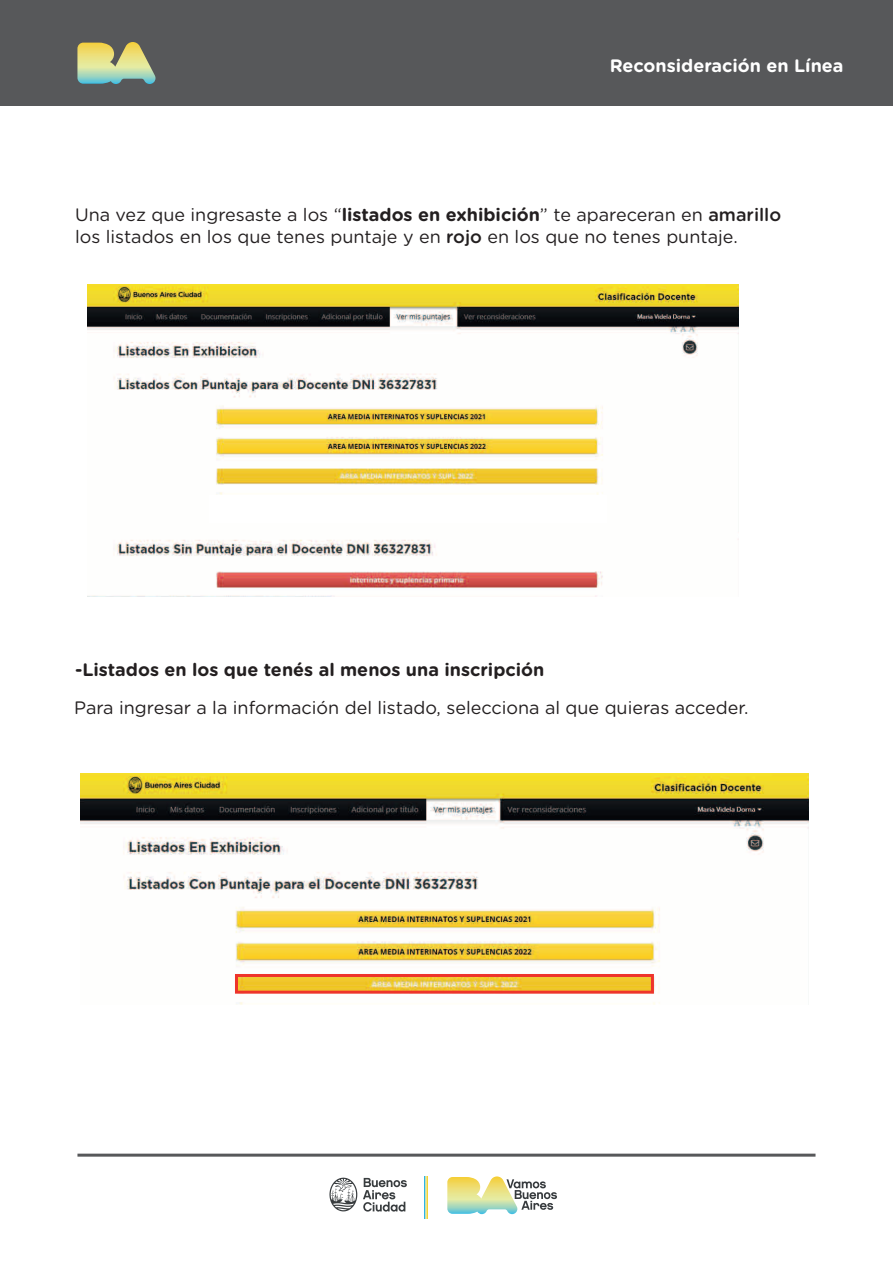
<style>
.page{position:relative;width:893px;height:1263px;background:#fff}
.page>*{position:absolute;margin:0;border:0;box-sizing:border-box;transform-origin:0 0}
.t1{font:18px/21.6px "Gotham Rounded";color:#231f20}
.t2{font:700 18px "Gotham Rounded";color:#231f20}
.t3{font:700 18px "Gotham Rounded";color:#fff}
.s1{font-weight:700}
.s2{font-weight:500}
</style>
<div class="page">
<div style="left:0;top:0;width:893px;height:105px;background:#57585a"></div>
<svg style="left:77px;top:42px;width:79px;height:42px"></svg>
<svg style="left:363px;top:1178px;width:44px;height:33px"></svg>
<svg style="left:329px;top:1177px;width:28px;height:34px"></svg>
<svg style="left:447px;top:1176px;width:110px;height:38px"></svg>
<svg style="left:424px;top:1176px;width:3px;height:42px"></svg>
<hr style="left:77px;top:1153px;width:738px;height:3px;background:#57585a">
<img style="left:88px;top:284px;width:651px;height:313px">
<div style="left:209px;top:495px;width:397px;height:27px;background:#fff"></div>
<img style="left:80px;top:774px;width:729px;height:230px">
<div style="left:235px;top:974px;width:419px;height:20px;border:3px solid #ee342b"></div>
<p class="t3" style="left:610px;top:52px;width:235px">Reconsideración en Línea</p>
<p class="t1" style="left:75px;top:203px;width:708px">Una vez que ingresaste a los “<span class="s1">listados en exhibición</span>” te apareceran en <span class="s2">amarillo </span>los listados en los que tenes puntaje y en <span class="s2">rojo</span> en los que no tenes puntaje.</p>
<p class="t2" style="left:75px;top:656px;width:471px">-Listados en los que tenés al menos una inscripción</p>
<p class="t1" style="left:74px;top:696px;width:676px">Para ingresar a la información del listado, selecciona al que quieras acceder.</p>
</div>
